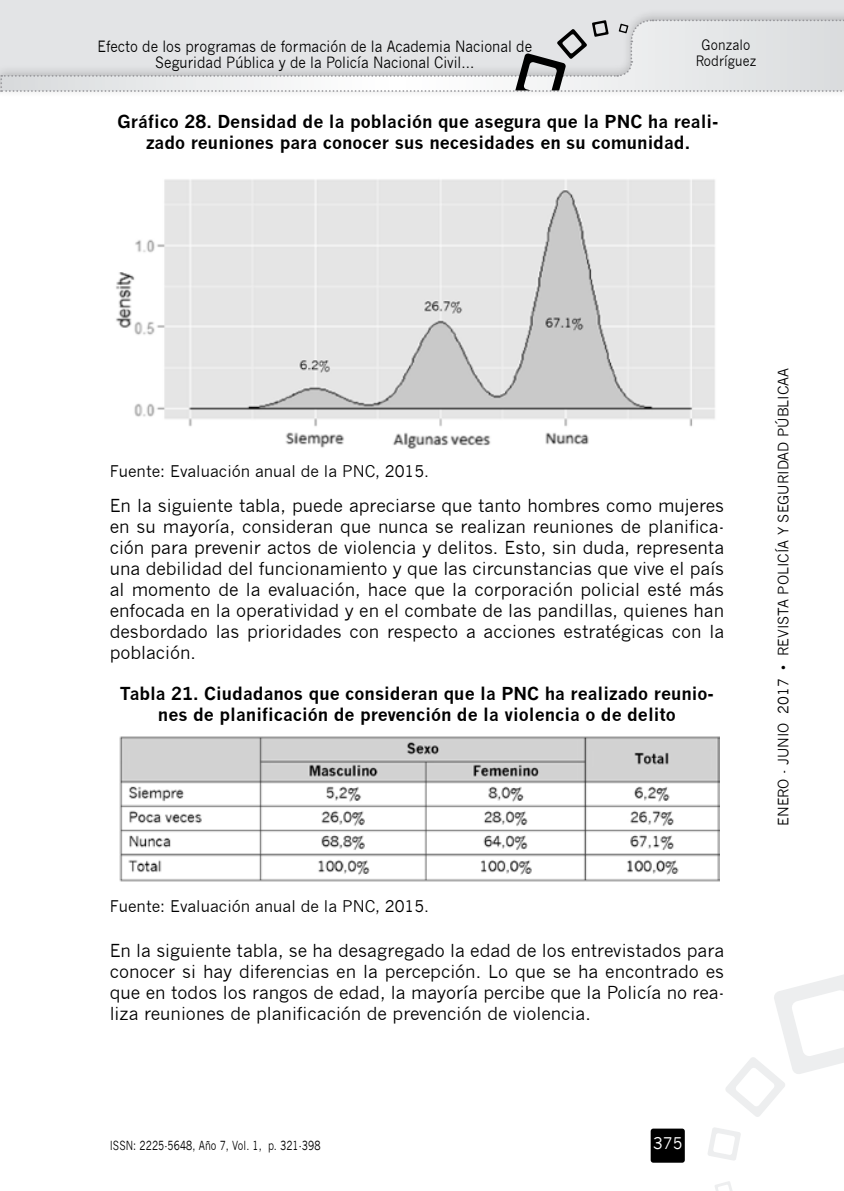
<style>
.page{position:relative;width:844px;height:1191px;background:#fff}
.page>*{position:absolute;margin:0;border:0;box-sizing:border-box;transform-origin:0 0}
.t1{font:17.5px/21px "News Gothic";color:#000;text-align:justify}
.t2{font:700 17.5px/21px "News Gothic";color:#000;text-align:center}
.t3{font:15.75px "News Gothic";color:#000}
.t4{font:15.75px "News Gothic";color:#fff}
.t5{font:15.22px/15.8px "News Gothic";color:#000;text-align:center;scale:.9 1}
.t6{font:14px "News Gothic";color:#000}
.t7{font:14px/15.8px "News Gothic";color:#000;text-align:center;scale:.9 1}
.t8{font:12.25px "News Gothic";letter-spacing:.01em;color:#000;scale:.8 1}
</style>
<div class="page">
<div style="left:0;top:0;width:843px;height:90px;background:#e3e4e6"></div>
<div style="left:0;top:8px;width:843px;height:90px;background:#000;opacity:.2"></div>
<svg style="left:0;top:19px;width:844px;height:73px"></svg>
<svg style="left:708px;top:1127px;width:32px;height:33px"></svg>
<svg style="left:715px;top:1181px;width:17px;height:10px"></svg>
<svg style="left:725px;top:975px;width:118px;height:142px"></svg>
<div style="left:650px;top:1128px;width:34px;height:34px;background:#000;border-radius:3px"></div>
<img style="left:119px;top:736px;width:600px;height:146px">
<img style="left:116px;top:179px;width:599px;height:270px">
<p class="t5" style="left:97px;top:39px;width:484px">Efecto de los programas de formación de la Academia Nacional de<br>Seguridad Pública y de la Policía Nacional Civil...</p>
<p class="t7" style="left:695px;top:37px;width:69px">Gonzalo<br>Rodríguez</p>
<p class="t2" style="left:117px;top:111px;width:602px">Gráfico 28. Densidad de la población que asegura que la PNC ha reali&shy;zado reuniones para conocer sus necesidades en su comunidad.</p>
<p class="t3" style="left:110px;top:462px;width:321px">Fuente: Evaluación anual de la PNC, 2015.</p>
<p class="t1" style="left:110px;top:495px;width:616px">En la siguiente tabla, puede apreciarse que tanto hombres como mujeres en su mayoría, consideran que nunca se realizan reuniones de planifica&shy;ción para prevenir actos de violencia y delitos. Esto, sin duda, representa una debilidad del funcionamiento y que las circunstancias que vive el país al momento de la evaluación, hace que la corporación policial esté más enfocada en la operatividad y en el combate de las pandillas, quienes han desbordado las prioridades con respecto a acciones estratégicas con la población.</p>
<p class="t2" style="left:120px;top:682px;width:595px">Tabla 21. Ciudadanos que consideran que la PNC ha realizado reunio&shy;nes de planificación de prevención de la violencia o de delito</p>
<p class="t3" style="left:110px;top:896px;width:321px">Fuente: Evaluación anual de la PNC, 2015.</p>
<p class="t1" style="left:110px;top:940px;width:616px">En la siguiente tabla, se ha desagregado la edad de los entrevistados para conocer si hay diferencias en la percepción. Lo que se ha encontrado es que en todos los rangos de edad, la mayoría percibe que la Policía no rea&shy;liza reuniones de planificación de prevención de violencia.</p>
<p class="t8" style="left:110px;top:1138px;width:265px">ISSN: 2225-5648, Año 7, Vol. 1, p. 321-398</p>
<p class="t4" style="left:652px;top:1134px;width:31px">375</p>
<p class="t6" style="left:775px;top:825px;width:459px;rotate:-90deg">ENERO - JUNIO 2017 • REVISTA POLICÍA Y SEGURIDAD PÚBLICAA</p>
</div>
